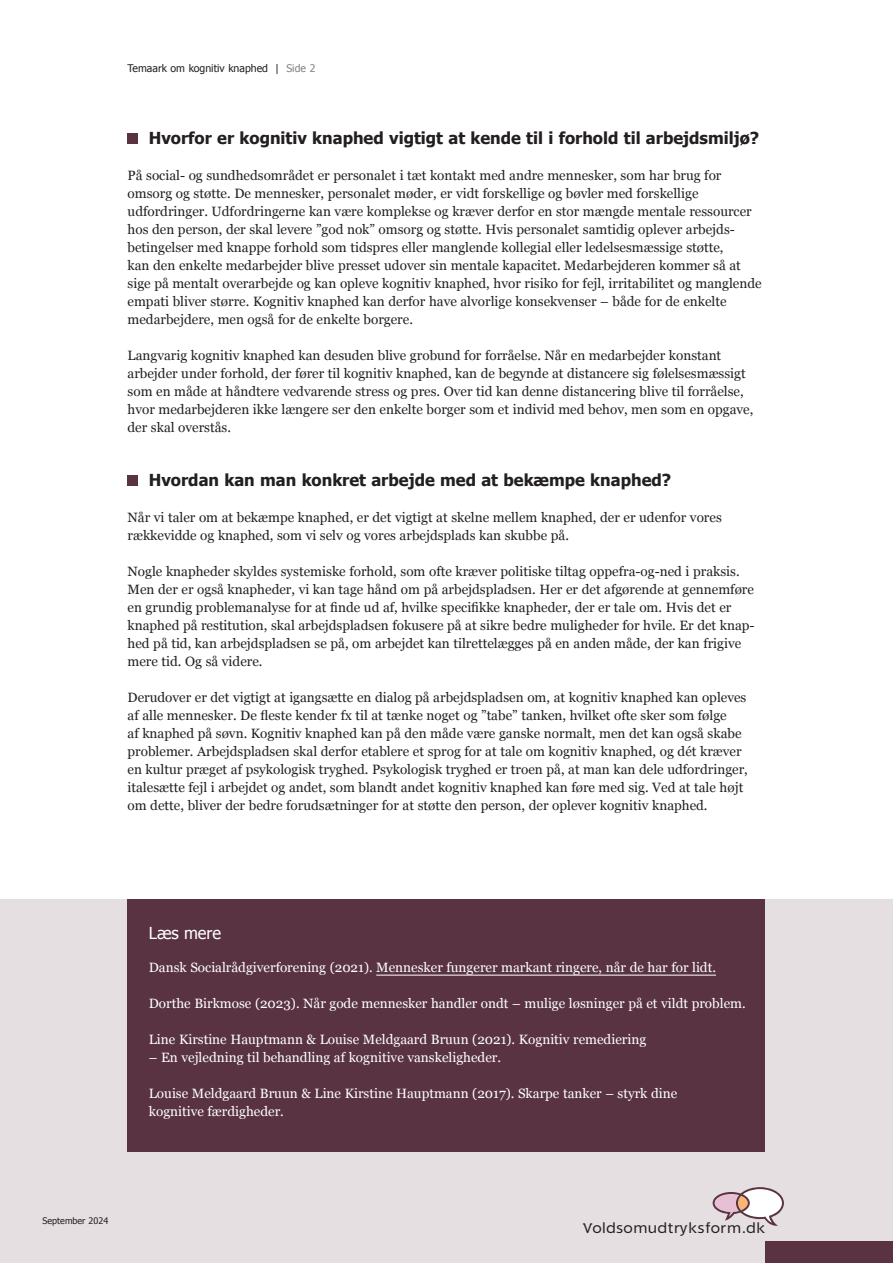
<style>
.page{position:relative;width:893px;height:1263px;background:#fff}
.page>*{position:absolute;margin:0;border:0;box-sizing:border-box;transform-origin:0 0}
.Mellem{font:700 16.5px "Tahoma";color:#231f20}
.Trumpet{font:16.5px "Tahoma";color:#fff}
.t1{font:13.95px "Rodia";letter-spacing:.025em;color:#231f20}
.Brød{font:13.5px/18px "Georgia";color:#231f20}
.Indryk{font:13.5px/18px "Georgia";color:#fff}
.Figur{font:10.5px "Tahoma";color:#231f20}
.Note{font:9px "Tahoma";color:#231f20}
.s1{color:#808285}
</style>
<div class="page">
<div style="left:0;top:900px;width:893px;height:363px;background:#e6dfe1"></div>
<div style="left:128px;top:900px;width:637px;height:252px;background:#593342"></div>
<hr style="left:376px;top:975px;width:340px;height:1px;background:#fff">
<div style="left:765px;top:1242px;width:128px;height:21px;background:#593342"></div>
<svg style="left:713px;top:1187px;width:71px;height:39px"></svg>
<div style="left:128px;top:133px;width:10px;height:11px;background:#593342"></div>
<div style="left:128px;top:475px;width:10px;height:11px;background:#593342"></div>
<p class="Figur" style="left:128px;top:62px;width:189px">Temaark om kognitiv knaphed | <span class="s1">Side 2</span></p>
<p class="Mellem" style="left:149px;top:126px;width:612px">Hvorfor er kognitiv knaphed vigtigt at kende til i forhold til arbejdsmiljø?</p>
<p class="Brød" style="left:128px;top:166px;width:636px">På social- og sundhedsområdet er personalet i tæt kontakt med andre mennesker, som har brug for omsorg og støtte. De mennesker, personalet møder, er vidt forskellige og bøvler med forskellige udfordringer. Udfordringerne kan være komplekse og kræver derfor en stor mængde mentale ressourcer hos den person, der skal levere ”god nok” omsorg og støtte. Hvis personalet samtidig oplever arbejds&shy;betingelser med knappe forhold som tidspres eller manglende kollegial eller ledelsesmæssige støtte,<br>kan den enkelte medarbejder blive presset udover sin mentale kapacitet. Medarbejderen kommer så at sige på mentalt overarbejde og kan opleve kognitiv knaphed, hvor risiko for fejl, irritabilitet og manglende empati bliver større. Kognitiv knaphed kan derfor have alvorlige konsekvenser – både for de enkelte medarbejdere, men også for de enkelte borgere.</p>
<p class="Brød" style="left:128px;top:346px;width:627px">Langvarig kognitiv knaphed kan desuden blive grobund for forråelse. Når en medarbejder konstant arbejder under forhold, der fører til kognitiv knaphed, kan de begynde at distancere sig følelsesmæssigt som en måde at håndtere vedvarende stress og pres. Over tid kan denne distancering blive til forråelse, hvor medarbejderen ikke længere ser den enkelte borger som et individ med behov, men som en opgave, der skal overstås.</p>
<p class="Mellem" style="left:149px;top:468px;width:524px">Hvordan kan man konkret arbejde med at bekæmpe knaphed?</p>
<p class="Brød" style="left:128px;top:508px;width:596px">Når vi taler om at bekæmpe knaphed, er det vigtigt at skelne mellem knaphed, der er udenfor vores rækkevidde og knaphed, som vi selv og vores arbejdsplads kan skubbe på.</p>
<p class="Brød" style="left:128px;top:562px;width:628px">Nogle knapheder skyldes systemiske forhold, som ofte kræver politiske tiltag oppefra-og-ned i praksis.<br>Men der er også knapheder, vi kan tage hånd om på arbejdspladsen. Her er det afgørende at gennemføre en grundig problemanalyse for at finde ud af, hvilke specifikke knapheder, der er tale om. Hvis det er knaphed på restitution, skal arbejdspladsen fokusere på at sikre bedre muligheder for hvile. Er det knap&shy;hed på tid, kan arbejdspladsen se på, om arbejdet kan tilrettelægges på en anden måde, der kan frigive mere tid. Og så videre.</p>
<p class="Brød" style="left:128px;top:688px;width:622px">Derudover er det vigtigt at igangsætte en dialog på arbejdspladsen om, at kognitiv knaphed kan opleves af alle mennesker. De fleste kender fx til at tænke noget og ”tabe” tanken, hvilket ofte sker som følge<br>af knaphed på søvn. Kognitiv knaphed kan på den måde være ganske normalt, men det kan også skabe problemer. Arbejdspladsen skal derfor etablere et sprog for at tale om kognitiv knaphed, og dét kræver en kultur præget af psykologisk tryghed. Psykologisk tryghed er troen på, at man kan dele udfordringer, italesætte fejl i arbejdet og andet, som blandt andet kognitiv knaphed kan føre med sig. Ved at tale højt om dette, bliver der bedre forudsætninger for at støtte den person, der oplever kognitiv knaphed.</p>
<p class="Note" style="left:43px;top:1215px;width:67px">September 2024</p>
<p class="Trumpet" style="left:149px;top:923px;width:74px">Læs mere</p>
<p class="Indryk" style="left:149px;top:958px;width:569px">Dansk Socialrådgiverforening (2021). Mennesker fungerer markant ringere, når de har for lidt.</p>
<p class="Indryk" style="left:149px;top:994px;width:598px">Dorthe Birkmose (2023). Når gode mennesker handler ondt – mulige løsninger på et vildt problem.</p>
<p class="Indryk" style="left:149px;top:1030px;width:499px">Line Kirstine Hauptmann &amp; Louise Meldgaard Bruun (2021). Kognitiv remediering</p>
<p class="Indryk" style="left:149px;top:1048px;width:354px">– En vejledning til behandling af kognitive vanskeligheder.</p>
<p class="Indryk" style="left:149px;top:1084px;width:530px">Louise Meldgaard Bruun &amp; Line Kirstine Hauptmann (2017). Skarpe tanker – styrk dine kognitive færdigheder.</p>
<p class="t1" style="left:582px;top:1220px;width:184px">Voldsomudtryksform.dk</p>
</div>
